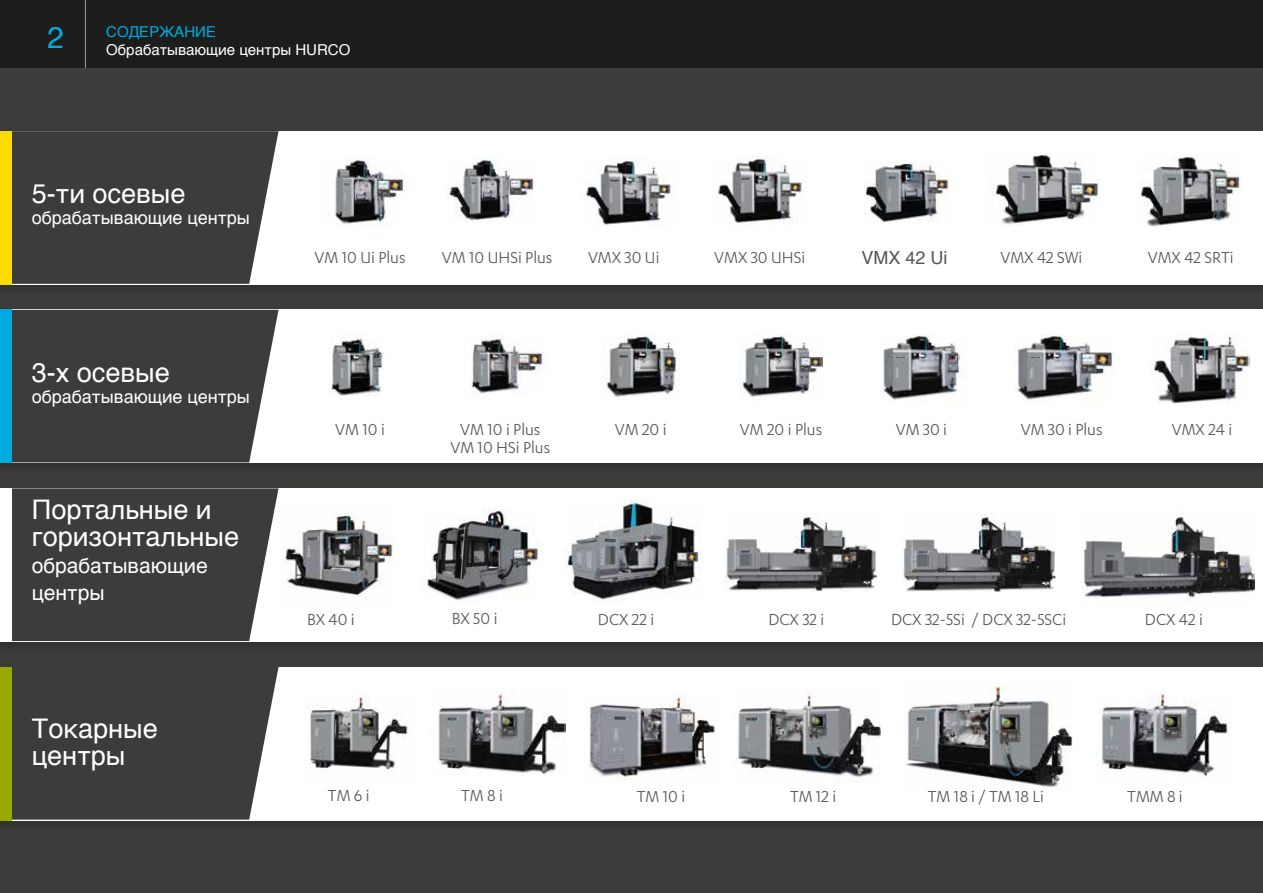
<style>
.page{position:relative;width:1263px;height:893px;background:#fff}
.page>*{position:absolute;margin:0;border:0;box-sizing:border-box;transform-origin:0 0}
.t1{font:30px "Helvetica";color:#00abe0}
.t2{font:27px/27px "Helvetica";color:#fff}
.t3{font:21px/27px "Helvetica";color:#fff}
.t4{font:18px/18px "Karbon";color:#575756;text-align:center}
.t5{font:18px "Helvetica";color:#fff}
.t6{font:18px "Helvetica";color:#575756}
.t7{font:15px "Helvetica";color:#fff}
.t8{font:15px "Helvetica";color:#00abe0}
</style>
<div class="page">
<div style="left:0;top:68px;width:1263px;height:825px;background:#3c3c3b"></div>
<div style="left:0;top:0;width:1263px;height:68px;background:#1d1d1b"></div>
<hr style="left:85px;top:0;width:1px;height:68px;background:#9d9d9c">
<div style="left:0;top:306px;width:1263px;height:169px;background:#1d1d1b;opacity:.45"></div>
<div style="left:0;top:310px;width:1263px;height:153px;background:#fff"></div>
<img style="left:329px;top:335px;width:56px;height:61px">
<div style="left:290px;top:330px;width:140px;height:75px;border:1px solid #fff;border-radius:2px"></div>
<img style="left:471px;top:335px;width:76px;height:60px">
<div style="left:430px;top:330px;width:141px;height:75px;border:1px solid #fff;border-radius:2px"></div>
<img style="left:607px;top:335px;width:73px;height:62px">
<div style="left:571px;top:330px;width:140px;height:75px;border:1px solid #fff;border-radius:2px"></div>
<div style="left:708px;top:331px;width:140px;height:73px;background:#fff;border-radius:2px"></div>
<img style="left:740px;top:335px;width:83px;height:62px">
<div style="left:708px;top:330px;width:140px;height:75px;border:1px solid #fff;border-radius:2px"></div>
<img style="left:880px;top:335px;width:86px;height:68px">
<div style="left:848px;top:330px;width:140px;height:75px;border:1px solid #fff;border-radius:2px"></div>
<div style="left:983px;top:331px;width:140px;height:73px;background:#fff;border-radius:2px"></div>
<img style="left:1015px;top:335px;width:99px;height:65px">
<div style="left:983px;top:330px;width:140px;height:75px;border:1px solid #fff;border-radius:2px"></div>
<svg style="left:1149px;top:334px;width:101px;height:70px"></svg>
<div style="left:0;top:127px;width:1263px;height:170px;background:#1d1d1b;opacity:.45"></div>
<div style="left:0;top:131px;width:1263px;height:153px;background:#fff"></div>
<div style="left:0;top:484px;width:1263px;height:170px;background:#1d1d1b;opacity:.45"></div>
<div style="left:0;top:488px;width:1263px;height:153px;background:#fff"></div>
<div style="left:0;top:663px;width:1263px;height:169px;background:#1d1d1b;opacity:.45"></div>
<div style="left:0;top:667px;width:1263px;height:153px;background:#fff"></div>
<img style="left:309px;top:697px;width:101px;height:74px">
<div style="left:265px;top:680px;width:189px;height:128px;border:1px solid #fff;border-radius:3px"></div>
<div style="left:422px;top:680px;width:164px;height:127px;background:#fff;border-radius:3px"></div>
<img style="left:438px;top:693px;width:128px;height:81px">
<div style="left:422px;top:680px;width:165px;height:128px;border:1px solid #fff;border-radius:3px"></div>
<img style="left:563px;top:500px;width:137px;height:102px">
<div style="left:561px;top:494px;width:141px;height:125px;border:1px solid #fff;border-radius:3px"></div>
<div style="left:582px;top:681px;width:179px;height:127px;background:#fff;border-radius:3px"></div>
<img style="left:589px;top:695px;width:127px;height:86px">
<div style="left:581px;top:680px;width:180px;height:128px;border:1px solid #fff;border-radius:3px"></div>
<img style="left:724px;top:516px;width:155px;height:76px">
<div style="left:721px;top:503px;width:169px;height:103px;border:1px solid #fff;border-radius:2px"></div>
<div style="left:734px;top:681px;width:179px;height:127px;background:#fff;border-radius:3px"></div>
<img style="left:738px;top:694px;width:143px;height:83px">
<div style="left:733px;top:680px;width:180px;height:128px;border:1px solid #fff;border-radius:3px"></div>
<div style="left:899px;top:681px;width:179px;height:127px;background:#fff;border-radius:3px"></div>
<img style="left:904px;top:685px;width:167px;height:102px">
<div style="left:898px;top:680px;width:180px;height:128px;border:1px solid #fff;border-radius:3px"></div>
<svg style="left:11px;top:131px;width:268px;height:153px;background:#484845"></svg>
<div style="left:11px;top:310px;width:268px;height:152px;background:#3c3c3b"></div>
<div style="left:12px;top:488px;width:267px;height:153px;background:#3c3c3b"></div>
<div style="left:11px;top:667px;width:268px;height:153px;background:#3c3c3b"></div>
<div style="left:0;top:131px;width:11px;height:153px;background:#ffda00"></div>
<div style="left:0;top:310px;width:11px;height:153px;background:#00abe0"></div>
<div style="left:0;top:667px;width:11px;height:153px;background:#98a902"></div>
<svg style="left:1082px;top:513px;width:173px;height:85px"></svg>
<div style="left:1072px;top:681px;width:187px;height:127px;background:#fff;border-radius:3px"></div>
<img style="left:1101px;top:691px;width:128px;height:86px">
<div style="left:1071px;top:680px;width:189px;height:128px;border:1px solid #fff;border-radius:3px"></div>
<img style="left:901px;top:514px;width:155px;height:78px">
<div style="left:894px;top:502px;width:169px;height:117px;border:1px solid #fff;border-radius:3px"></div>
<img style="left:330px;top:158px;width:74px;height:68px">
<div style="left:290px;top:153px;width:140px;height:75px;border:1px solid #fff;border-radius:2px"></div>
<div style="left:427px;top:153px;width:140px;height:74px;background:#fff;border-radius:2px"></div>
<img style="left:447px;top:158px;width:87px;height:64px">
<div style="left:427px;top:153px;width:140px;height:75px;border:1px solid #fff;border-radius:2px"></div>
<div style="left:554px;top:153px;width:139px;height:74px;background:#fff;border-radius:2px"></div>
<img style="left:581px;top:158px;width:90px;height:67px">
<div style="left:554px;top:153px;width:140px;height:75px;border:1px solid #fff;border-radius:2px"></div>
<div style="left:690px;top:153px;width:139px;height:74px;background:#fff;border-radius:2px"></div>
<img style="left:718px;top:156px;width:84px;height:67px">
<div style="left:690px;top:153px;width:140px;height:75px;border:1px solid #fff;border-radius:2px"></div>
<img style="left:863px;top:162px;width:86px;height:61px">
<div style="left:834px;top:153px;width:140px;height:75px;border:1px solid #fff;border-radius:2px"></div>
<img style="left:1139px;top:155px;width:103px;height:71px">
<div style="left:1120px;top:153px;width:141px;height:75px;border:1px solid #fff;border-radius:2px"></div>
<div style="left:972px;top:153px;width:139px;height:74px;background:#fff;border-radius:2px"></div>
<img style="left:991px;top:155px;width:110px;height:70px">
<div style="left:971px;top:152px;width:140px;height:75px;border:1px solid #fff;border-radius:2px"></div>
<img style="left:422px;top:509px;width:117px;height:91px">
<div style="left:410px;top:497px;width:131px;height:105px;border:1px solid #fff;border-radius:2px"></div>
<img style="left:285px;top:512px;width:108px;height:84px">
<div style="left:281px;top:498px;width:115px;height:117px;border:1px solid #fff;border-radius:3px"></div>
<h1 class="t1" style="left:47px;top:14px;width:18px">2</h1>
<p class="t8" style="left:106px;top:20px;width:111px">СОДЕРЖАНИЕ</p>
<p class="t7" style="left:106px;top:38px;width:246px">Обрабатывающие центры HURCO</p>
<h2 class="t2" style="left:32px;top:181px;width:155px">5-ти осевые</h2>
<p class="t5" style="left:32px;top:204px;width:219px">обрабатывающие центры</p>
<h2 class="t2" style="left:32px;top:360px;width:139px">3-х осевые</h2>
<p class="t5" style="left:32px;top:382px;width:219px">обрабатывающие центры</p>
<h2 class="t2" style="left:32px;top:497px;width:209px">Портальные и горизонтальные</h2>
<p class="t3" style="left:32px;top:553px;width:177px">обрабатывающие центры</p>
<h2 class="t2" style="left:32px;top:715px;width:127px">Токарные центры</h2>
<p class="t4" style="left:315px;top:248px;width:93px">VM 10 Ui Plus</p>
<p class="t4" style="left:442px;top:248px;width:112px">VM 10 UHSi Plus</p>
<p class="t4" style="left:588px;top:248px;width:73px">VMX 30 Ui</p>
<p class="t4" style="left:714px;top:248px;width:93px">VMX 30 UHSi</p>
<p class="t6" style="left:861px;top:244px;width:88px">VMX 42 Ui</p>
<p class="t4" style="left:1000px;top:248px;width:83px">VMX 42 SWi</p>
<p class="t4" style="left:1148px;top:248px;width:87px">VMX 42 SRTi</p>
<p class="t4" style="left:335px;top:420px;width:51px">VM 10 i</p>
<p class="t4" style="left:450px;top:420px;width:101px">VM 10 i Plus<br>VM 10 HSi Plus</p>
<p class="t4" style="left:615px;top:420px;width:53px">VM 20 i</p>
<p class="t4" style="left:740px;top:420px;width:84px">VM 20 i Plus</p>
<p class="t4" style="left:896px;top:420px;width:53px">VM 30 i</p>
<p class="t4" style="left:1021px;top:420px;width:83px">VM 30 i Plus</p>
<p class="t4" style="left:1172px;top:420px;width:62px">VMX 24 i</p>
<p class="t4" style="left:307px;top:610px;width:49px">BX 40 i</p>
<p class="t4" style="left:452px;top:609px;width:47px">BX 50 i</p>
<p class="t4" style="left:328px;top:786px;width:43px">TM 6 i</p>
<p class="t4" style="left:461px;top:786px;width:43px">TM 8 i</p>
<p class="t4" style="left:598px;top:610px;width:58px">DCX 22 i</p>
<p class="t4" style="left:637px;top:787px;width:50px">TM 10 i</p>
<p class="t4" style="left:768px;top:610px;width:57px">DCX 32 i</p>
<p class="t4" style="left:891px;top:610px;width:177px">DCX 32-5Si / DCX 32-5SCi</p>
<p class="t4" style="left:1145px;top:610px;width:59px">DCX 42 i</p>
<p class="t4" style="left:790px;top:787px;width:48px">TM 12 i</p>
<p class="t4" style="left:928px;top:787px;width:118px">TM 18 i / TM 18 Li</p>
<p class="t4" style="left:1127px;top:787px;width:57px">TMM 8 i</p>
</div>
